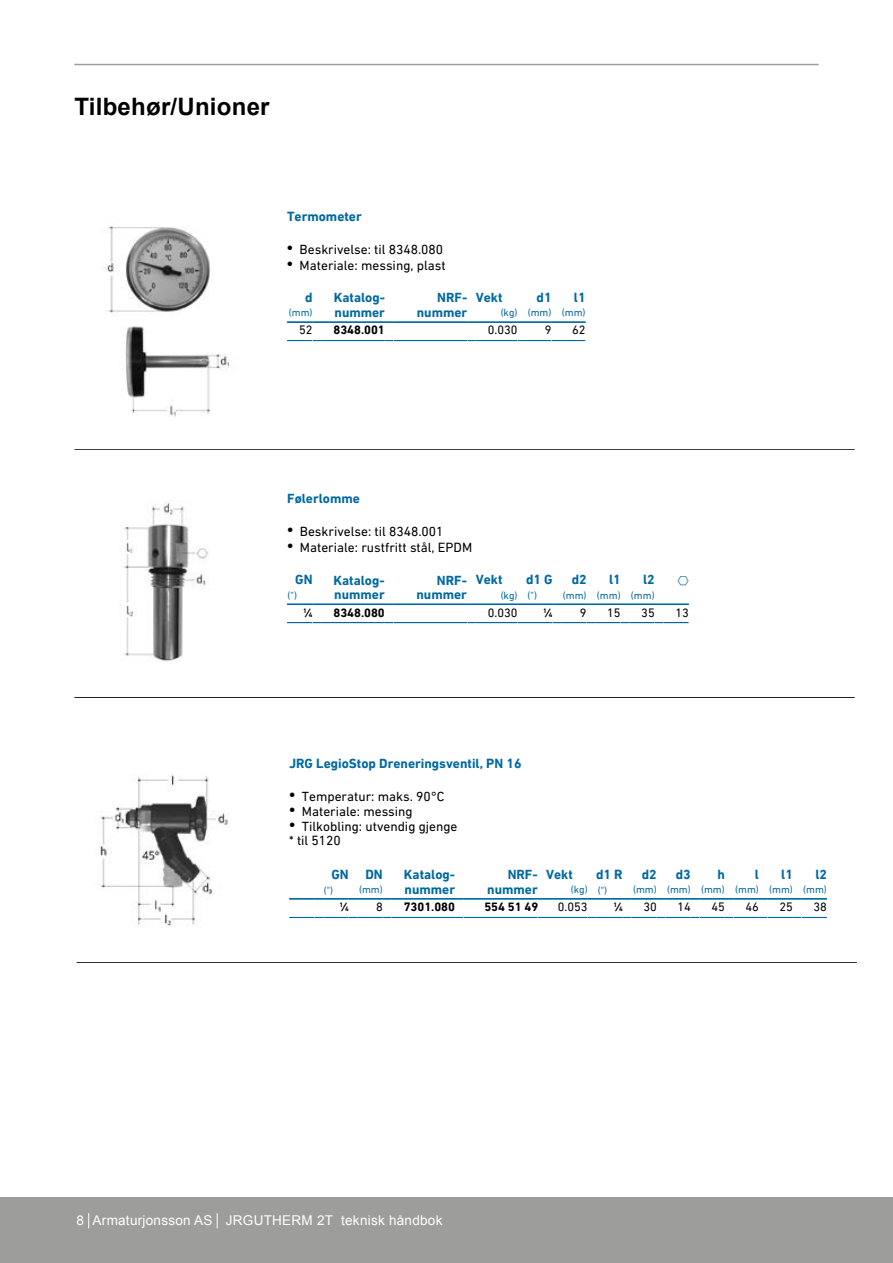
<style>
.page{position:relative;width:893px;height:1263px;background:#fff}
.page>*{position:absolute;margin:0;border:0;box-sizing:border-box;transform-origin:0 0}
.t1{font:700 24px "Arial";letter-spacing:.01em;color:#000}
.t2{font:13.5px/13.6px "DIN Next W1 G";color:#000}
.t3{font:700 13.5px/14.7px "DIN Next W1 G";color:#0069a0}
.t4{font:13.5px "Arial";letter-spacing:.02em;color:#fff}
.t5{font:13.5px "Free Serif";color:#0069a0}
.t6{font:12.3px "DIN Next W1 G";color:#000}
.t7{font:700 12.3px "DIN Next W1 G";color:#000}
.t8{font:10.5px "DIN Next W1 G";color:#0069a0}
.t9{font:700 6.6px "DIN Next W1 G";color:#000}
.s1{font-family:"Arial Unicode MS";font-size:18px}
.s2{font-size:12.15px}
</style>
<div class="page">
<div style="left:0;top:1197px;width:893px;height:66px;background:#9d9d9c"></div>
<svg style="left:88px;top:1213px;width:1px;height:15px"></svg>
<svg style="left:217px;top:1213px;width:1px;height:15px"></svg>
<hr style="left:74px;top:64px;width:745px;height:1px;background:#9d9d9c">
<hr style="left:74px;top:450px;width:781px;height:1px;background:#000">
<img style="left:103px;top:226px;width:127px;height:191px">
<hr style="left:321px;top:321px;width:64px;height:1px;background:#0069a0">
<hr style="left:393px;top:321px;width:74px;height:1px;background:#0069a0">
<hr style="left:476px;top:321px;width:41px;height:1px;background:#0069a0">
<svg style="left:287px;top:321px;width:34px;height:2px"></svg>
<hr style="left:321px;top:322px;width:64px;height:1px;background:#0069a0">
<svg style="left:385px;top:321px;width:8px;height:2px"></svg>
<hr style="left:393px;top:322px;width:74px;height:1px;background:#0069a0">
<svg style="left:467px;top:321px;width:9px;height:2px"></svg>
<hr style="left:476px;top:322px;width:41px;height:1px;background:#0069a0">
<svg style="left:517px;top:321px;width:68px;height:2px"></svg>
<svg style="left:287px;top:340px;width:299px;height:1px"></svg>
<hr style="left:74px;top:697px;width:781px;height:1px;background:#000">
<img style="left:120px;top:502px;width:89px;height:160px">
<hr style="left:321px;top:603px;width:64px;height:1px;background:#0069a0">
<hr style="left:393px;top:603px;width:74px;height:1px;background:#0069a0">
<hr style="left:476px;top:603px;width:41px;height:1px;background:#0069a0">
<svg style="left:287px;top:603px;width:34px;height:2px"></svg>
<hr style="left:321px;top:604px;width:64px;height:1px;background:#0069a0">
<svg style="left:385px;top:603px;width:8px;height:2px"></svg>
<hr style="left:393px;top:604px;width:74px;height:1px;background:#0069a0">
<svg style="left:467px;top:603px;width:9px;height:2px"></svg>
<hr style="left:476px;top:604px;width:41px;height:1px;background:#0069a0">
<svg style="left:517px;top:603px;width:172px;height:2px"></svg>
<svg style="left:287px;top:622px;width:402px;height:1px"></svg>
<hr style="left:77px;top:962px;width:780px;height:1px;background:#000">
<img style="left:96px;top:774px;width:134px;height:152px">
<hr style="left:391px;top:898px;width:64px;height:1px;background:#0069a0">
<hr style="left:464px;top:898px;width:73px;height:1px;background:#0069a0">
<hr style="left:546px;top:898px;width:42px;height:1px;background:#0069a0">
<svg style="left:289px;top:898px;width:102px;height:2px"></svg>
<hr style="left:391px;top:899px;width:64px;height:1px;background:#0069a0">
<svg style="left:455px;top:898px;width:9px;height:2px"></svg>
<hr style="left:464px;top:899px;width:73px;height:1px;background:#0069a0">
<svg style="left:537px;top:898px;width:9px;height:2px"></svg>
<hr style="left:546px;top:899px;width:42px;height:1px;background:#0069a0">
<svg style="left:588px;top:898px;width:239px;height:2px"></svg>
<svg style="left:289px;top:917px;width:538px;height:1px"></svg>
<h1 class="t1" style="left:74px;top:90px;width:197px">Tilbehør/Unioner</h1>
<p class="t3" style="left:287px;top:209px;width:76px">Termometer</p>
<p class="t2" style="left:287px;top:242px;width:158px"><span class="s1">•</span> Beskrivelse: til 8348.080</p>
<p class="t2" style="left:287px;top:258px;width:160px"><span class="s1">•</span> Materiale: messing, plast</p>
<p class="t3" style="left:305px;top:290px;width:9px">d</p>
<p class="t8" style="left:289px;top:307px;width:25px">(mm)</p>
<p class="t3" style="left:334px;top:290px;width:53px">Katalog&shy;nummer</p>
<p class="t3" style="left:417px;top:290px;width:52px;text-align:right">NRF&shy;nummer</p>
<p class="t3" style="left:476px;top:290px;width:28px">Vekt</p>
<p class="t8" style="left:501px;top:307px;width:18px">(kg)</p>
<p class="t3" style="left:537px;top:290px;width:16px">d1</p>
<p class="t8" style="left:528px;top:307px;width:25px">(mm)</p>
<p class="t3" style="left:574px;top:290px;width:13px">l1</p>
<p class="t8" style="left:562px;top:307px;width:25px">(mm)</p>
<p class="t6" style="left:299px;top:323px;width:15px">52</p>
<p class="t7" style="left:333px;top:323px;width:53px">8348.001</p>
<p class="t6" style="left:488px;top:323px;width:31px">0.030</p>
<p class="t6" style="left:545px;top:323px;width:8px">9</p>
<p class="t6" style="left:572px;top:323px;width:15px">62</p>
<p class="t3" style="left:287px;top:491px;width:74px">Følerlomme</p>
<p class="t2" style="left:287px;top:525px;width:158px"><span class="s1">•</span> Beskrivelse: til 8348.001</p>
<p class="t2" style="left:287px;top:540px;width:187px"><span class="s1">•</span> Materiale: rustfritt stål, EPDM</p>
<p class="t3" style="left:295px;top:572px;width:19px">GN</p>
<p class="t8" style="left:288px;top:589px;width:11px">(")</p>
<p class="t3" style="left:333px;top:572px;width:53px">Katalog&shy;nummer</p>
<p class="t3" style="left:416px;top:572px;width:52px;text-align:right">NRF&shy;nummer</p>
<p class="t3" style="left:476px;top:572px;width:28px">Vekt</p>
<p class="t8" style="left:501px;top:589px;width:18px">(kg)</p>
<p class="t3" style="left:526px;top:572px;width:28px">d1 G</p>
<p class="t8" style="left:528px;top:589px;width:11px">(")</p>
<p class="t3" style="left:572px;top:572px;width:16px">d2</p>
<p class="t8" style="left:563px;top:589px;width:25px">(mm)</p>
<p class="t3" style="left:609px;top:572px;width:13px">l1</p>
<p class="t8" style="left:597px;top:589px;width:25px">(mm)</p>
<p class="t3" style="left:643px;top:572px;width:13px">l2</p>
<p class="t8" style="left:631px;top:589px;width:25px">(mm)</p>
<p class="t5" style="left:678px;top:572px;width:12px">⎔</p>
<p class="t9" style="left:303px;top:608px;width:11px">1<span class="s2">∕</span>4</p>
<p class="t7" style="left:333px;top:605px;width:53px">8348.080</p>
<p class="t6" style="left:488px;top:605px;width:31px">0.030</p>
<p class="t9" style="left:543px;top:608px;width:11px">1<span class="s2">∕</span>4</p>
<p class="t6" style="left:580px;top:605px;width:8px">9</p>
<p class="t6" style="left:607px;top:605px;width:15px">15</p>
<p class="t6" style="left:641px;top:605px;width:15px">35</p>
<p class="t6" style="left:675px;top:605px;width:15px">13</p>
<p class="t3" style="left:289px;top:755px;width:234px">JRG LegioStop Dreneringsventil, PN 16</p>
<p class="t2" style="left:289px;top:789px;width:157px"><span class="s1">•</span> Temperatur: maks. 90°C</p>
<p class="t2" style="left:289px;top:804px;width:125px"><span class="s1">•</span> Materiale: messing</p>
<p class="t2" style="left:289px;top:819px;width:170px"><span class="s1">•</span> Tilkobling: utvendig gjenge * til 5120</p>
<p class="t3" style="left:331px;top:867px;width:19px">GN</p>
<p class="t8" style="left:324px;top:884px;width:11px">(")</p>
<p class="t3" style="left:404px;top:866px;width:53px;line-height:15.5px">Katalog&shy;nummer</p>
<p class="t3" style="left:487px;top:866px;width:52px;line-height:15.5px;text-align:right">NRF&shy;nummer</p>
<p class="t3" style="left:546px;top:867px;width:28px">Vekt</p>
<p class="t3" style="left:365px;top:867px;width:19px">DN</p>
<p class="t8" style="left:359px;top:884px;width:25px">(mm)</p>
<p class="t8" style="left:571px;top:884px;width:18px">(kg)</p>
<p class="t3" style="left:596px;top:867px;width:28px">d1 R</p>
<p class="t8" style="left:598px;top:884px;width:11px">(")</p>
<p class="t3" style="left:642px;top:867px;width:16px">d2</p>
<p class="t8" style="left:633px;top:884px;width:25px">(mm)</p>
<p class="t3" style="left:676px;top:867px;width:16px">d3</p>
<p class="t8" style="left:667px;top:884px;width:25px">(mm)</p>
<p class="t3" style="left:717px;top:867px;width:9px">h</p>
<p class="t8" style="left:701px;top:884px;width:25px">(mm)</p>
<p class="t3" style="left:755px;top:867px;width:6px">l</p>
<p class="t8" style="left:735px;top:884px;width:25px">(mm)</p>
<p class="t3" style="left:781px;top:867px;width:13px">l1</p>
<p class="t8" style="left:769px;top:884px;width:25px">(mm)</p>
<p class="t3" style="left:815px;top:867px;width:13px">l2</p>
<p class="t8" style="left:803px;top:884px;width:25px">(mm)</p>
<p class="t9" style="left:339px;top:903px;width:11px">1<span class="s2">∕</span>4</p>
<p class="t6" style="left:376px;top:900px;width:8px">8</p>
<p class="t7" style="left:404px;top:900px;width:53px">7301.080</p>
<p class="t7" style="left:484px;top:900px;width:56px">554 51 49</p>
<p class="t6" style="left:558px;top:900px;width:31px">0.053</p>
<p class="t9" style="left:613px;top:903px;width:11px">1<span class="s2">∕</span>4</p>
<p class="t6" style="left:643px;top:900px;width:15px">30</p>
<p class="t6" style="left:677px;top:900px;width:15px">14</p>
<p class="t6" style="left:711px;top:900px;width:15px">45</p>
<p class="t6" style="left:745px;top:900px;width:15px">46</p>
<p class="t6" style="left:779px;top:900px;width:15px">25</p>
<p class="t6" style="left:813px;top:900px;width:15px">38</p>
<p class="t4" style="left:77px;top:1212px;width:367px">8 Armaturjonsson AS JRGUTHERM 2T teknisk håndbok</p>
</div>
